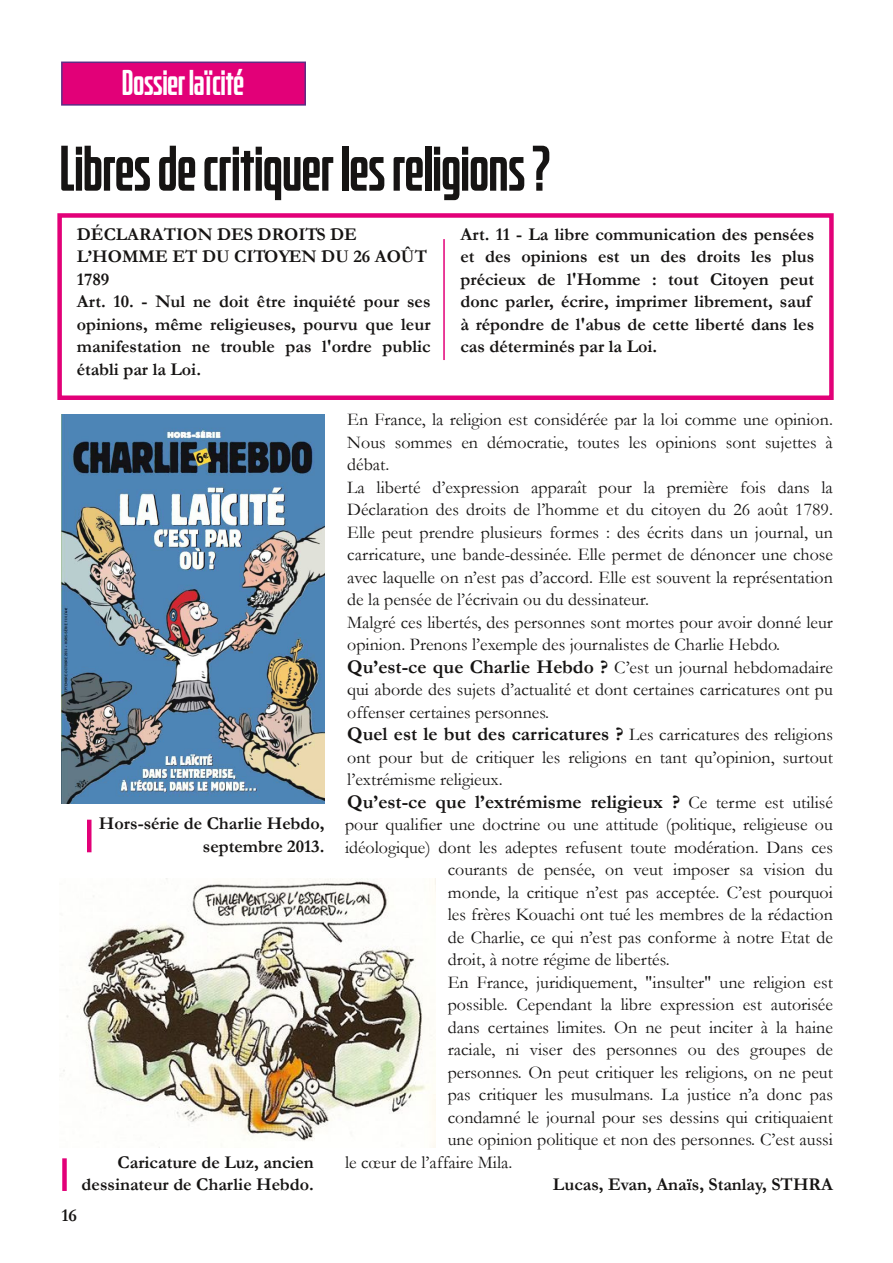
<style>
.page{position:relative;width:893px;height:1263px;background:#fff}
.page>*{position:absolute;margin:0;border:0;box-sizing:border-box;transform-origin:0 0}
.t1{font:700 57px "Bitcrusher Cd Rg";color:#161413}
.t2{font:700 31.5px "Bitcrusher Cd Rg";color:#fff}
.t3{font:700 19.5px "Garamond";color:#161413}
.t4{font:18px/22.5px "Garamond";color:#161413}
.t5{font:700 18px/22.5px "Garamond";color:#161413}
.s1{font-weight:700;font-size:19.5px}
.s2{font-weight:400;font-size:18px}
</style>
<div class="page">
<div style="left:62px;top:62px;width:243px;height:43px;background:#e20078"></div>
<div style="left:61px;top:62px;width:245px;height:44px;border:2px solid #5d2d84"></div>
<div style="left:57px;top:213px;width:777px;height:187px;border:4px solid #e20078"></div>
<img style="left:63px;top:878px;width:373px;height:269px">
<img style="left:62px;top:414px;width:263px;height:389px">
<div style="left:87px;top:820px;width:5px;height:32px;background:#e20078"></div>
<div style="left:62px;top:1158px;width:5px;height:33px;background:#e20078"></div>
<hr style="left:443px;top:239px;width:2px;height:121px;background:#e20078">
<h2 class="t2" style="left:122px;top:63px;width:123px">Dоѕѕіеr lаїсіté</h2>
<h1 class="t1" style="left:60px;top:132px;width:492px">Lіbrеѕdесrіtіquеr lеѕrеlіgіоnѕ?</h1>
<p class="t5" style="left:77px;top:223px;width:355px">DÉCLARATION DES DROITS DE<br>L’HOMME ET DU CITOYEN DU 26 AOÛT<br>1789<br>Art. 10. - Nul ne doit être inquiété pour ses opinions, même religieuses, pourvu que leur manifestation ne trouble pas l'ordre public établi par la Loi.</p>
<p class="t5" style="left:460px;top:223px;width:355px">Art. 11 - La libre communication des pensées et des opinions est un des droits les plus précieux de l'Homme : tout Citoyen peut donc parler, écrire, imprimer librement, sauf à répondre de l'abus de cette liberté dans les cas déterminés par la Loi.</p>
<p class="t4" style="left:347px;top:409px;width:487px">En France, la religion est considérée par la loi comme une opinion.<br>Nous sommes en démocratie, toutes les opinions sont sujettes à débat.<br>La liberté d’expression apparaît pour la première fois dans la Déclaration des droits de l’homme et du citoyen du 26 août 1789.<br>Elle peut prendre plusieurs formes : des écrits dans un journal, un carricature, une bande-dessinée. Elle permet de dénoncer une chose avec laquelle on n’est pas d’accord. Elle est souvent la représentation de la pensée de l’écrivain ou du dessinateur.<br>Malgré ces libertés, des personnes sont mortes pour avoir donné leur opinion. Prenons l’exemple des journalistes de Charlie Hebdo.<br><span class="s1">Qu’est-ce que Charlie Hebdo ?</span> C’est un journal hebdomadaire qui aborde des sujets d’actualité et dont certaines carricatures ont pu offenser certaines personnes.</p>
<p class="t3" style="left:347px;top:724px;width:487px">Quel est le but des carricatures ? <span class="s2">Les carricatures des religions</span></p>
<p class="t4" style="left:347px;top:746px;width:487px">ont pour but de critiquer les religions en tant qu’opinion, surtout l’extrémisme religieux.</p>
<p class="t3" style="left:347px;top:791px;width:487px">Qu’est-ce que l’extrémisme religieux ? <span class="s2">Ce terme est utilisé</span></p>
<p class="t4" style="left:345px;top:814px;width:489px">pour qualifier une doctrine ou une attitude (politique, religieuse ou</p>
<p class="t4" style="left:345px;top:836px;width:489px">idéologique) dont les adeptes refusent toute modération. Dans ces</p>
<p class="t4" style="left:448px;top:859px;width:387px">courants de pensée, on veut imposer sa vision du</p>
<p class="t4" style="left:448px;top:881px;width:387px">monde, la critique n’est pas acceptée. C’est pourquoi</p>
<p class="t4" style="left:448px;top:904px;width:387px">les frères Kouachi ont tué les membres de la rédaction</p>
<p class="t4" style="left:448px;top:926px;width:387px">de Charlie, ce qui n’est pas conforme à notre Etat de</p>
<p class="t4" style="left:448px;top:949px;width:223px">droit, à notre régime de libertés.</p>
<p class="t4" style="left:448px;top:971px;width:387px">En France, juridiquement, "insulter" une religion est</p>
<p class="t4" style="left:448px;top:994px;width:387px">possible. Cependant la libre expression est autorisée</p>
<p class="t4" style="left:448px;top:1016px;width:387px">dans certaines limites. On ne peut inciter à la haine</p>
<p class="t4" style="left:448px;top:1039px;width:387px">raciale, ni viser des personnes ou des groupes de</p>
<p class="t4" style="left:448px;top:1061px;width:387px">personnes. On peut critiquer les religions, on ne peut</p>
<p class="t4" style="left:448px;top:1084px;width:387px">pas critiquer les musulmans. La justice n’a donc pas</p>
<p class="t4" style="left:448px;top:1106px;width:387px">condamné le journal pour ses dessins qui critiquaient</p>
<p class="t4" style="left:448px;top:1129px;width:387px">une opinion politique et non des personnes. C’est aussi</p>
<p class="t4" style="left:345px;top:1151px;width:169px">le cœur de l’affaire Mila.</p>
<p class="t5" style="left:553px;top:1174px;width:281px">Lucas, Evan, Anaïs, Stanlay, STHRA</p>
<p class="t5" style="left:99px;top:813px;width:227px;text-align:right">Hors-série de Charlie Hebdo, septembre 2013.</p>
<p class="t5" style="left:82px;top:1151px;width:234px;text-align:right">Caricature de Luz, ancien dessinateur de Charlie Hebdo.</p>
<p class="t5" style="left:62px;top:1205px;width:17px">16</p>
</div>
